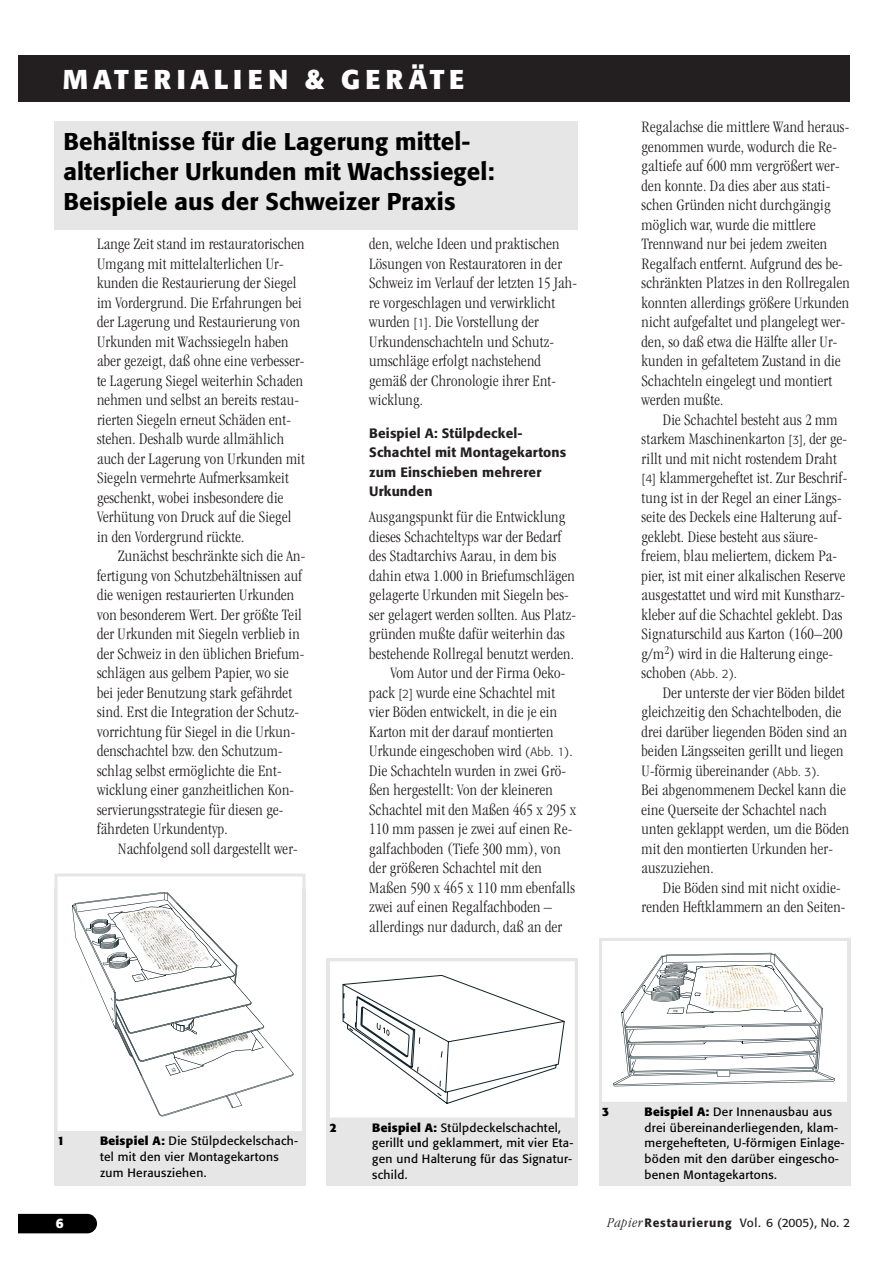
<style>
.page{position:relative;width:893px;height:1263px;background:#fff}
.page>*{position:absolute;margin:0;border:0;box-sizing:border-box;transform-origin:0 0}
.t1{font:700 27px "Formata";letter-spacing:.175em;color:#fff}
.t2{font:500 24px/30px "Formata";letter-spacing:.005em;color:#000}
.t3{font:300 condensed 16.5px/19.5px "Garamond";letter-spacing:.015em;color:#231f20}
.t4{font:500 13.5px/19.5px "Formata";letter-spacing:.01em;color:#231f20}
.t5{font:700 13.5px "Formata";color:#fff}
.t6{font:12px/15.8px "Formata";letter-spacing:.025em;color:#000}
.t7{font:12px "Formata";color:#231f20}
.t8{font:300 12px "Formata";color:#231f20}
.t9{font:700 12px "Formata";color:#000}
.s1{font-family:"Formata";font-stretch:normal;font-size:12px}
.s2{font-family:"Garamond";font-stretch:condensed;font-size:16.5px}
.s3{font-weight:700}
.s4{font-family:"Garamond";font-weight:300;font-style:italic;font-stretch:condensed;font-size:14.25px}
.s5{font-weight:500}
</style>
<div class="page">
<div style="left:18px;top:1214px;width:79px;height:19px;background:#000"></div>
<div style="left:18px;top:55px;width:832px;height:47px;background:#231f20"></div>
<div style="left:54px;top:122px;width:523px;height:108px;background:#e6e6e6"></div>
<div style="left:54px;top:889px;width:251px;height:296px;background:#e6e6e6"></div>
<div style="left:57px;top:876px;width:245px;height:255px;background:#fff"></div>
<svg style="left:72px;top:892px;width:222px;height:224px"></svg>
<img style="left:107px;top:952px;width:23px;height:17px">
<div style="left:54px;top:873px;width:251px;height:261px;border:3px solid #e6e6e6"></div>
<div style="left:327px;top:958px;width:250px;height:227px;background:#e6e6e6"></div>
<div style="left:330px;top:961px;width:244px;height:156px;background:#fff"></div>
<svg style="left:343px;top:975px;width:221px;height:129px"></svg>
<div style="left:327px;top:958px;width:250px;height:162px;border:3px solid #e6e6e6"></div>
<div style="left:599px;top:938px;width:251px;height:247px;background:#e6e6e6"></div>
<div style="left:602px;top:941px;width:245px;height:161px;background:#fff"></div>
<svg style="left:613px;top:953px;width:221px;height:133px"></svg>
<img style="left:657px;top:967px;width:29px;height:27px">
<h1 class="t1" style="left:63px;top:67px;width:403px">MATERIALIEN &amp; GERÄTE</h1>
<h2 class="t2" style="left:63px;top:128px;width:432px">Behältnisse für die Lagerung mittel&shy;alterlicher Urkunden mit Wachssiegel:<br>Beispiele aus der Schweizer Praxis</h2>
<p class="t3" style="left:97px;top:236px;width:209px">Lange Zeit stand im restauratorischen Umgang mit mittelalterlichen Ur&shy;kunden die Restaurierung der Siegel im Vordergrund. Die Erfahrungen bei der Lagerung und Restaurierung von Urkunden mit Wachssiegeln haben aber gezeigt, daß ohne eine verbesser&shy;te Lagerung Siegel weiterhin Schaden nehmen und selbst an bereits restau&shy;rierten Siegeln erneut Schäden ent&shy;stehen. Deshalb wurde allmählich auch der Lagerung von Urkunden mit Siegeln vermehrte Aufmerksamkeit geschenkt, wobei insbesondere die Verhütung von Druck auf die Siegel in den Vordergrund rückte.</p>
<p class="t3" style="left:97px;top:548px;width:210px;text-indent:21px">Zunächst beschränkte sich die An&shy;fertigung von Schutzbehältnissen auf die wenigen restaurierten Urkunden von besonderem Wert. Der größte Teil der Urkunden mit Siegeln verblieb in der Schweiz in den üblichen Briefum&shy;schlägen aus gelbem Papier, wo sie bei jeder Benutzung stark gefährdet sind. Erst die Integration der Schutz&shy;vorrichtung für Siegel in die Urkun&shy;denschachtel bzw. den Schutzum&shy;schlag selbst ermöglichte die Ent&shy;wicklung einer ganzheitlichen Kon&shy;servierungsstrategie für diesen ge&shy;fährdeten Urkundentyp.</p>
<p class="t3" style="left:118px;top:840px;width:181px">Nachfolgend soll dargestellt wer-</p>
<p class="t3" style="left:369px;top:236px;width:209px">den, welche Ideen und praktischen<br>Lösungen von Restauratoren in der<br>Schweiz im Verlauf der letzten 15 Jah&shy;re vorgeschlagen und verwirklicht wurden <span class="s1">[1]</span>. Die Vorstellung der<br>Urkundenschachteln und Schutz&shy;umschläge erfolgt nachstehend gemäß der Chronologie ihrer Ent&shy;wicklung.</p>
<p class="t4" style="left:369px;top:424px;width:198px">Beispiel A: Stülpdeckel-<br>Schachtel mit Montagekartons zum Einschieben mehrerer<br>Urkunden</p>
<p class="t3" style="left:369px;top:509px;width:197px">Ausgangspunkt für die Entwicklung</p>
<p class="t3" style="left:369px;top:528px;width:194px">dieses Schachteltyps war der Bedarf</p>
<p class="t3" style="left:369px;top:548px;width:189px">des Stadtarchivs Aarau, in dem bis</p>
<p class="t3" style="left:369px;top:567px;width:207px">dahin etwa 1.000 in Briefumschlägen</p>
<p class="t3" style="left:369px;top:587px;width:201px">gelagerte Urkunden mit Siegeln bes-</p>
<p class="t3" style="left:369px;top:606px;width:208px">ser gelagert werden sollten. Aus Platz-</p>
<p class="t3" style="left:369px;top:626px;width:197px">gründen mußte dafür weiterhin das</p>
<p class="t3" style="left:369px;top:645px;width:206px">bestehende Rollregal benutzt werden.</p>
<p class="t3" style="left:390px;top:665px;width:176px">Vom Autor und der Firma Oeko-</p>
<p class="t3" style="left:369px;top:684px;width:187px">pack <span class="s1">[2]</span> wurde eine Schachtel mit</p>
<p class="t3" style="left:369px;top:704px;width:189px">vier Böden entwickelt, in die je ein</p>
<p class="t3" style="left:369px;top:723px;width:186px">Karton mit der darauf montierten</p>
<p class="t3" style="left:369px;top:743px;width:204px">Urkunde eingeschoben wird <span class="s1">(Abb. 1).</span></p>
<p class="t3" style="left:369px;top:762px;width:198px">Die Schachteln wurden in zwei Grö-</p>
<p class="t3" style="left:369px;top:782px;width:185px">ßen hergestellt: Von der kleineren</p>
<p class="t3" style="left:369px;top:801px;width:208px">Schachtel mit den Maßen 465 x 295 x</p>
<p class="t3" style="left:369px;top:821px;width:205px">110 mm passen je zwei auf einen Re-</p>
<p class="t3" style="left:369px;top:840px;width:193px">galfachboden (Tiefe 300 mm), von</p>
<p class="t3" style="left:369px;top:860px;width:174px">der größeren Schachtel mit den</p>
<p class="t3" style="left:369px;top:879px;width:207px">Maßen 590 x 465 x 110 mm ebenfalls</p>
<p class="t3" style="left:369px;top:899px;width:184px">zwei auf einen Regalfachboden –</p>
<p class="t3" style="left:369px;top:918px;width:194px">allerdings nur dadurch, daß an der</p>
<p class="t3" style="left:641px;top:119px;width:210px">Regalachse die mittlere Wand heraus&shy;genommen wurde, wodurch die Re&shy;galtiefe auf 600 mm vergrößert wer&shy;den konnte. Da dies aber aus stati&shy;schen Gründen nicht durchgängig möglich war, wurde die mittlere Trennwand nur bei jedem zweiten Regalfach entfernt. Aufgrund des be&shy;schränkten Platzes in den Rollregalen konnten allerdings größere Urkunden nicht aufgefaltet und plangelegt wer&shy;den, so daß etwa die Hälfte aller Ur&shy;kunden in gefaltetem Zustand in die Schachteln eingelegt und montiert werden mußte.</p>
<p class="t3" style="left:641px;top:411px;width:207px;text-indent:21px">Die Schachtel besteht aus 2 mm starkem Maschinenkarton <span class="s1">[3],</span> der ge&shy;rillt und mit nicht rostendem Draht <span class="s1">[4]</span> klammergeheftet ist. Zur Beschrif&shy;tung ist in der Regel an einer Längs&shy;seite des Deckels eine Halterung auf&shy;geklebt. Diese besteht aus säure&shy;freiem, blau meliertem, dickem Pa&shy;pier, ist mit einer alkalischen Reserve ausgestattet und wird mit Kunstharz&shy;kleber auf die Schachtel geklebt. Das Signaturschild aus Karton (160–200 g/m<sup>2</sup>) wird in die Halterung einge-</p>
<p class="t8" style="left:641px;top:669px;width:96px"><span class="s2">schoben</span> (Abb. 2).</p>
<p class="t3" style="left:641px;top:684px;width:209px;text-indent:21px">Der unterste der vier Böden bildet gleichzeitig den Schachtelboden, die drei darüber liegenden Böden sind an beiden Längsseiten gerillt und liegen U-förmig übereinander <span class="s1">(Abb. 3).<br></span>Bei abgenommenem Deckel kann die eine Querseite der Schachtel nach unten geklappt werden, um die Böden mit den montierten Urkunden her&shy;auszuziehen.</p>
<p class="t3" style="left:641px;top:879px;width:205px;text-align:right">Die Böden sind mit nicht oxidie&shy;renden Heftklammern an den Seiten-</p>
<p class="t9" style="left:57px;top:1136px;width:8px">1</p>
<p class="t6" style="left:100px;top:1134px;width:199px"><span class="s3">Beispiel A:</span> Die Stülpdeckelschach&shy;tel mit den vier Montagekartons zum Herausziehen.</p>
<p class="t9" style="left:330px;top:1122px;width:8px">2</p>
<p class="t6" style="left:372px;top:1120px;width:202px"><span class="s3">Beispiel A:</span> Stülpdeckelschachtel, gerillt und geklammert, mit vier Eta&shy;gen und Halterung für das Signatur&shy;schild.</p>
<p class="t9" style="left:602px;top:1106px;width:8px">3</p>
<p class="t6" style="left:644px;top:1105px;width:201px"><span class="s3">Beispiel A:</span> Der Innenausbau aus drei übereinanderliegenden, klam&shy;mergehefteten, U-förmigen Einlage&shy;böden mit den darüber eingescho&shy;benen Montagekartons.</p>
<p class="t5" style="left:56px;top:1217px;width:9px">6</p>
<p class="t7" style="left:607px;top:1218px;width:244px"><span class="s4">Papier</span><span class="s5">Restaurierung</span> Vol. 6 (2005), No. 2</p>
</div>
